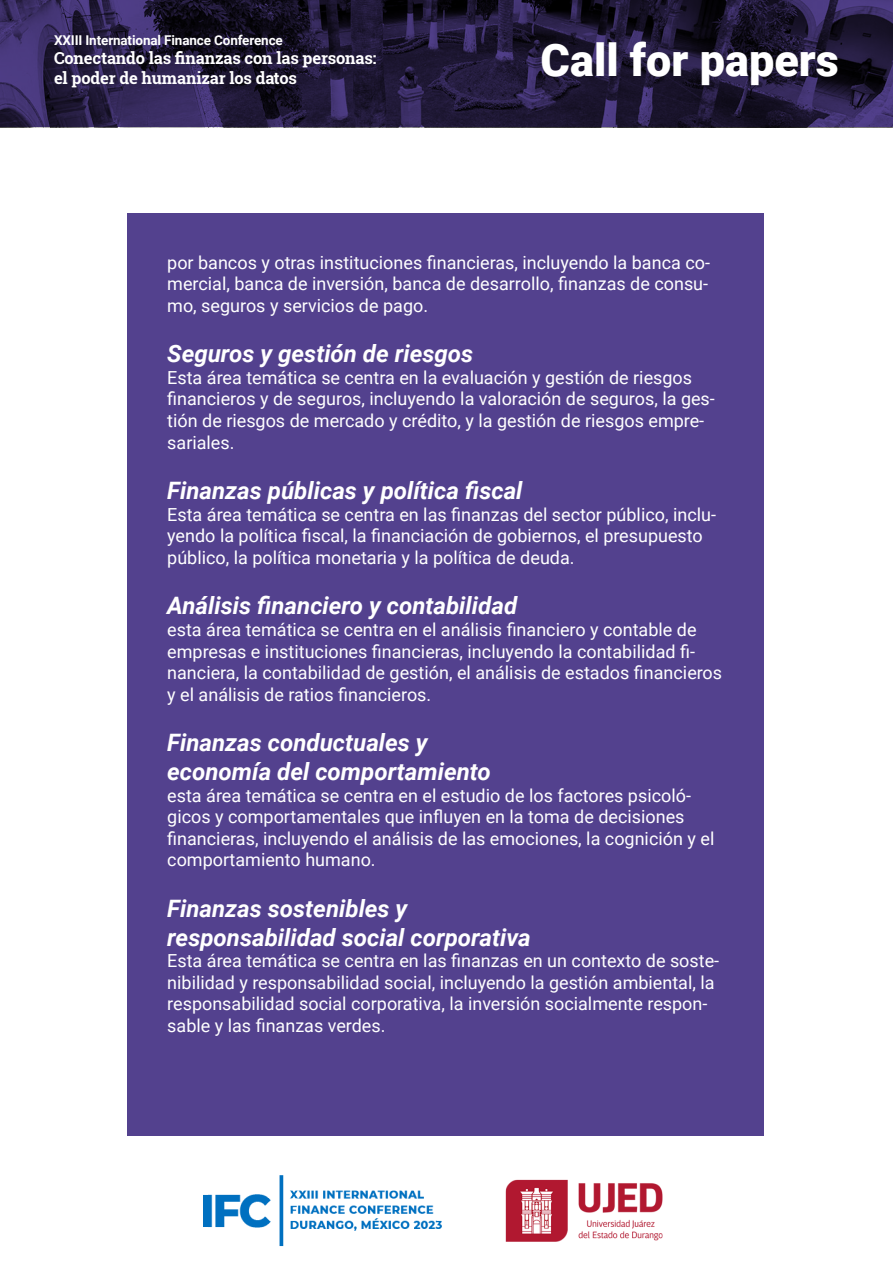
<style>
.page{position:relative;width:893px;height:1263px;background:#fff}
.page>*{position:absolute;margin:0;border:0;box-sizing:border-box;transform-origin:0 0}
.t1{font:900 45px "Roboto";color:#fff}
.t2{font:italic 700 24px "Roboto";color:#fff}
.t3{font:18px/21.6px "Roboto";color:#fff}
.t4{font:700 16.5px/19.8px "Roboto Slab";letter-spacing:-.01em;color:#fff}
.t5{font:700 13.5px "Roboto";letter-spacing:-.01em;color:#fff}
</style>
<div class="page">
<svg style="left:0;top:0;width:893px;height:128px;background:#231c3c"></svg>
<img style="left:505px;top:1179px;width:158px;height:63px">
<img style="left:203px;top:1175px;width:239px;height:72px">
<div style="left:128px;top:213px;width:636px;height:922px;background:#53418e"></div>
<p class="t5" style="left:54px;top:30px;width:230px">XXIII International Finance Conference</p>
<p class="t4" style="left:54px;top:48px;width:324px">Conectando las finanzas con las personas: el poder de humanizar los datos</p>
<h1 class="t1" style="left:541px;top:29px;width:300px">Call for papers</h1>
<p class="t3" style="left:167px;top:251px;width:544px;text-align:justify">por bancos y otras instituciones financieras, incluyendo la banca co&shy;mercial, banca de inversión, banca de desarrollo, finanzas de consu&shy;mo, seguros y servicios de pago.</p>
<p class="t2" style="left:167px;top:337px;width:307px">Seguros y gestión de riesgos</p>
<p class="t3" style="left:167px;top:366px;width:549px">Esta área temática se centra en la evaluación y gestión de riesgos financieros y de seguros, incluyendo la valoración de seguros, la ges&shy;tión de riesgos de mercado y crédito, y la gestión de riesgos empre&shy;sariales.</p>
<p class="t2" style="left:167px;top:474px;width:357px">Finanzas públicas y política fiscal</p>
<p class="t3" style="left:167px;top:503px;width:550px">Esta área temática se centra en las finanzas del sector público, inclu&shy;yendo la política fiscal, la financiación de gobiernos, el presupuesto público, la política monetaria y la política de deuda.</p>
<p class="t2" style="left:167px;top:589px;width:351px">Análisis financiero y contabilidad</p>
<p class="t3" style="left:167px;top:618px;width:556px">esta área temática se centra en el análisis financiero y contable de empresas e instituciones financieras, incluyendo la contabilidad fi&shy;nanciera, la contabilidad de gestión, el análisis de estados financieros y el análisis de ratios financieros.</p>
<p class="t2" style="left:167px;top:726px;width:262px">Finanzas conductuales y</p>
<p class="t2" style="left:167px;top:754px;width:325px">economía del comportamiento</p>
<p class="t3" style="left:167px;top:784px;width:549px">esta área temática se centra en el estudio de los factores psicoló&shy;gicos y comportamentales que influyen en la toma de decisiones financieras, incluyendo el análisis de las emociones, la cognición y el comportamiento humano.</p>
<p class="t2" style="left:167px;top:891px;width:242px">Finanzas sostenibles y</p>
<p class="t2" style="left:167px;top:920px;width:365px">responsabilidad social corporativa</p>
<p class="t3" style="left:167px;top:949px;width:553px">Esta área temática se centra en las finanzas en un contexto de soste&shy;nibilidad y responsabilidad social, incluyendo la gestión ambiental, la responsabilidad social corporativa, la inversión socialmente respon&shy;sable y las finanzas verdes.</p>
</div>
